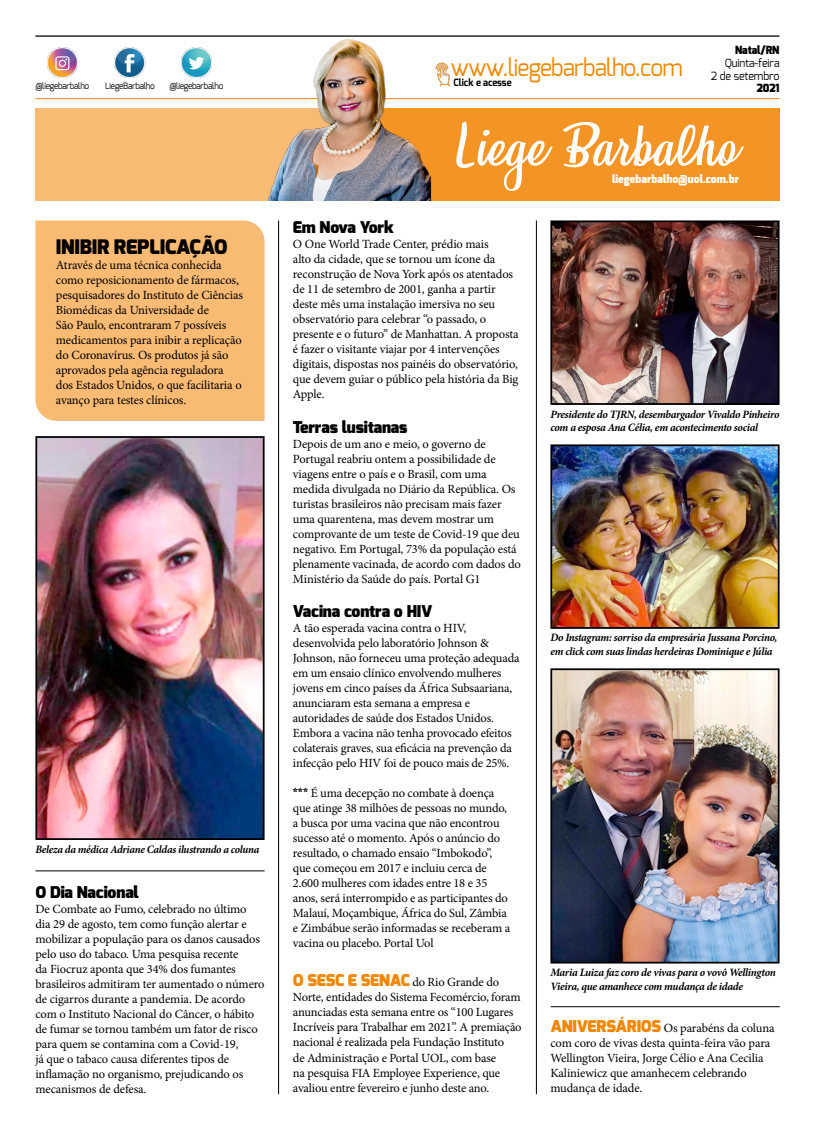
<style>
.page{position:relative;width:815px;height:1124px;background:#fff}
.page>*{position:absolute;margin:0;border:0;box-sizing:border-box;transform-origin:0 0}
.t1{font:51.25px "Honeymoon Personal Use";color:#fff}
.t2{font:23.88px "Exo";letter-spacing:-.03em;color:#f18700;scale:.95 1}
.t3{font:900 20px "Exo";letter-spacing:-.01em;color:#000}
.t4{font:900 16.25px "Exo";letter-spacing:-.01em;color:#000}
.t5{font:12.5px/15px "Minion Pro";letter-spacing:-.015em;color:#000}
.t6{font:italic 700 11.25px/13.5px "Minion Pro";letter-spacing:-.03em;color:#000}
.t7{font:italic 700 11.25px "Minion Pro";letter-spacing:-.03em;color:#000;scale:.96 1}
.t8{font:900 11.25px "Exo";color:#fff;scale:.95 1}
.t9{font:11.25px/12.5px "Exo";letter-spacing:-.01em;color:#000;text-align:right;scale:.95 1}
.t10{font:900 11.25px "Exo";letter-spacing:-.01em;color:#000;scale:.95 1}
.t11{font:700 10px "Exo";letter-spacing:-.01em;color:#000;scale:.95 1}
.t12{font:8.75px "Exo";letter-spacing:-.03em;color:#000;scale:.95 1}
.s1{font-family:"Exo";font-weight:900}
.s2{font-family:"Exo";font-weight:900;font-size:16.25px;color:#f18700}
</style>
<div class="page">
<hr style="left:35px;top:35px;width:745px;height:2px;background:#000">
<hr style="left:35px;top:98px;width:745px;height:1px;background:#f18700">
<img style="left:47px;top:47px;width:31px;height:30px">
<img style="left:114px;top:47px;width:31px;height:30px">
<img style="left:181px;top:47px;width:31px;height:30px">
<div style="left:35px;top:108px;width:745px;height:93px;background:#f9ba73"></div>
<div style="left:331px;top:108px;width:449px;height:93px;background:#f49425"></div>
<img style="left:242px;top:35px;width:235px;height:166px">
<hr style="left:278px;top:220px;width:1px;height:873px;background:#000">
<hr style="left:536px;top:220px;width:1px;height:873px;background:#000">
<hr style="left:551px;top:1006px;width:229px;height:1px;background:#000">
<img style="left:553px;top:671px;width:224px;height:289px">
<div style="left:550px;top:668px;width:230px;height:295px;border:2px solid #000"></div>
<img style="left:553px;top:447px;width:224px;height:178px">
<div style="left:550px;top:444px;width:230px;height:184px;border:2px solid #000"></div>
<img style="left:553px;top:223px;width:224px;height:179px">
<div style="left:550px;top:220px;width:230px;height:185px;border:2px solid #000"></div>
<div style="left:35px;top:220px;width:230px;height:201px;background:#f9ba73"></div>
<hr style="left:35px;top:870px;width:230px;height:1px;background:#000">
<img style="left:38px;top:439px;width:224px;height:397px">
<div style="left:35px;top:436px;width:230px;height:403px;border:2px solid #000"></div>
<img style="left:429px;top:61px;width:27px;height:26px">
<p class="t12" style="left:35px;top:80px;width:58px">@liegebarbalho</p>
<p class="t12" style="left:105px;top:80px;width:54px">LiegeBarbalho</p>
<p class="t12" style="left:169px;top:80px;width:58px">@liegebarbalho</p>
<h3 class="t3" style="left:56px;top:233px;width:173px">INIBIR REPLICAÇÃO</h3>
<p class="t5" style="left:56px;top:257px;width:188px">Através de uma técnica conhecida como reposicionamento de fármacos, pesquisadores do Instituto de Ciências Biomédicas da Universidade de<br>São Paulo, encontraram 7 possíveis medicamentos para inibir a replicação do Coronavírus. Os produtos já são aprovados pela agência reguladora dos Estados Unidos, o que facilitaria o avanço para testes clínicos.</p>
<p class="t7" style="left:35px;top:840px;width:235px">Beleza da médica Adriane Caldas ilustrando a coluna</p>
<h3 class="t4" style="left:35px;top:881px;width:105px">O Dia Nacional</h3>
<p class="t5" style="left:35px;top:901px;width:231px">De Combate ao Fumo, celebrado no último dia 29 de agosto, tem como função alertar e mobilizar a população para os danos causados pelo uso do tabaco. Uma pesquisa recente<br>da Fiocruz aponta que 34% dos fumantes brasileiros admitiram ter aumentado o número de cigarros durante a pandemia. De acordo com o Instituto Nacional do Câncer, o hábito de fumar se tornou também um fator de risco para quem se contamina com a Covid-19,<br>já que o tabaco causa diferentes tipos de inflamação no organismo, prejudicando os mecanismos de defesa.</p>
<p class="t10" style="left:735px;top:43px;width:48px">Natal/RN</p>
<p class="t9" style="left:711px;top:57px;width:74px">Quinta-feira<br>2 de setembro</p>
<p class="t10" style="left:757px;top:81px;width:26px">2021</p>
<h2 class="t2" style="left:451px;top:52px;width:246px">www.liegebarbalho.com</h2>
<p class="t11" style="left:454px;top:76px;width:63px">Click e acesse</p>
<h1 class="t1" style="left:458px;top:117px;width:281px">Liege Barbalho</h1>
<p class="t8" style="left:612px;top:171px;width:135px">liegebarbalho@uol.com.br</p>
<h3 class="t4" style="left:293px;top:216px;width:102px">Em Nova York</h3>
<p class="t5" style="left:293px;top:236px;width:227px">O One World Trade Center, prédio mais<br>alto da cidade, que se tornou um ícone da reconstrução de Nova York após os atentados de 11 de setembro de 2001, ganha a partir deste mês uma instalação imersiva no seu observatório para celebrar “o passado, o presente e o futuro” de Manhattan. A proposta é fazer o visitante viajar por 4 intervenções digitais, dispostas nos painéis do observatório, que devem guiar o público pela história da Big Apple.</p>
<h3 class="t4" style="left:293px;top:416px;width:116px">Terras lusitanas</h3>
<p class="t5" style="left:293px;top:436px;width:229px">Depois de um ano e meio, o governo de Portugal reabriu ontem a possibilidade de viagens entre o país e o Brasil, com uma medida divulgada no Diário da República. Os turistas brasileiros não precisam mais fazer uma quarentena, mas devem mostrar um comprovante de um teste de Covid-19 que deu negativo. Em Portugal, 73% da população está plenamente vacinada, de acordo com dados do Ministério da Saúde do país. Portal G1</p>
<h3 class="t4" style="left:293px;top:600px;width:141px">Vacina contra o HIV</h3>
<p class="t5" style="left:293px;top:620px;width:228px">A tão esperada vacina contra o HIV, desenvolvida pelo laboratório Johnson &amp; Johnson, não forneceu uma proteção adequada em um ensaio clínico envolvendo mulheres jovens em cinco países da África Subsaariana, anunciaram esta semana a empresa e autoridades de saúde dos Estados Unidos.<br>Embora a vacina não tenha provocado efeitos colaterais graves, sua eficácia na prevenção da infecção pelo HIV foi de pouco mais de 25%.</p>
<p class="t5" style="left:293px;top:785px;width:219px"><span class="s1">***</span> É uma decepção no combate à doença que atinge 38 milhões de pessoas no mundo, a busca por uma vacina que não encontrou sucesso até o momento. Após o anúncio do resultado, o chamado ensaio “Imbokodo”, que começou em 2017 e incluiu cerca de 2.600 mulheres com idades entre 18 e 35 anos, será interrompido e as participantes do Malauí, Moçambique, África do Sul, Zâmbia e Zimbábue serão informadas se receberam a vacina ou placebo. Portal Uol</p>
<p class="t5" style="left:293px;top:974px;width:230px"><span class="s2">O SESC E SENAC</span> do Rio Grande do Norte, entidades do Sistema Fecomércio, foram anunciadas esta semana entre os “100 Lugares Incríveis para Trabalhar em 2021”. A premiação nacional é realizada pela Fundação Instituto<br>de Administração e Portal UOL, com base<br>na pesquisa FIA Employee Experience, que avaliou entre fevereiro e junho deste ano.</p>
<p class="t6" style="left:550px;top:407px;width:231px">Presidente do TJRN, desembargador Vivaldo Pinheiro com a esposa Ana Célia, em acontecimento social</p>
<p class="t6" style="left:550px;top:630px;width:228px">Do Instagram: sorriso da empresária Jussana Porcino, em click com suas lindas herdeiras Dominique e Júlia</p>
<p class="t6" style="left:550px;top:965px;width:227px">Maria Luiza faz coro de vivas para o vovô Wellington<br>Vieira, que amanhece com mudança de idade</p>
<p class="t5" style="left:550px;top:1019px;width:226px"><span class="s2">ANIVERSÁRIOS</span> Os parabéns da coluna com coro de vivas desta quinta-feira vão para Wellington Vieira, Jorge Célio e Ana Cecilia Kaliniewicz que amanhecem celebrando mudança de idade.</p>
</div>
